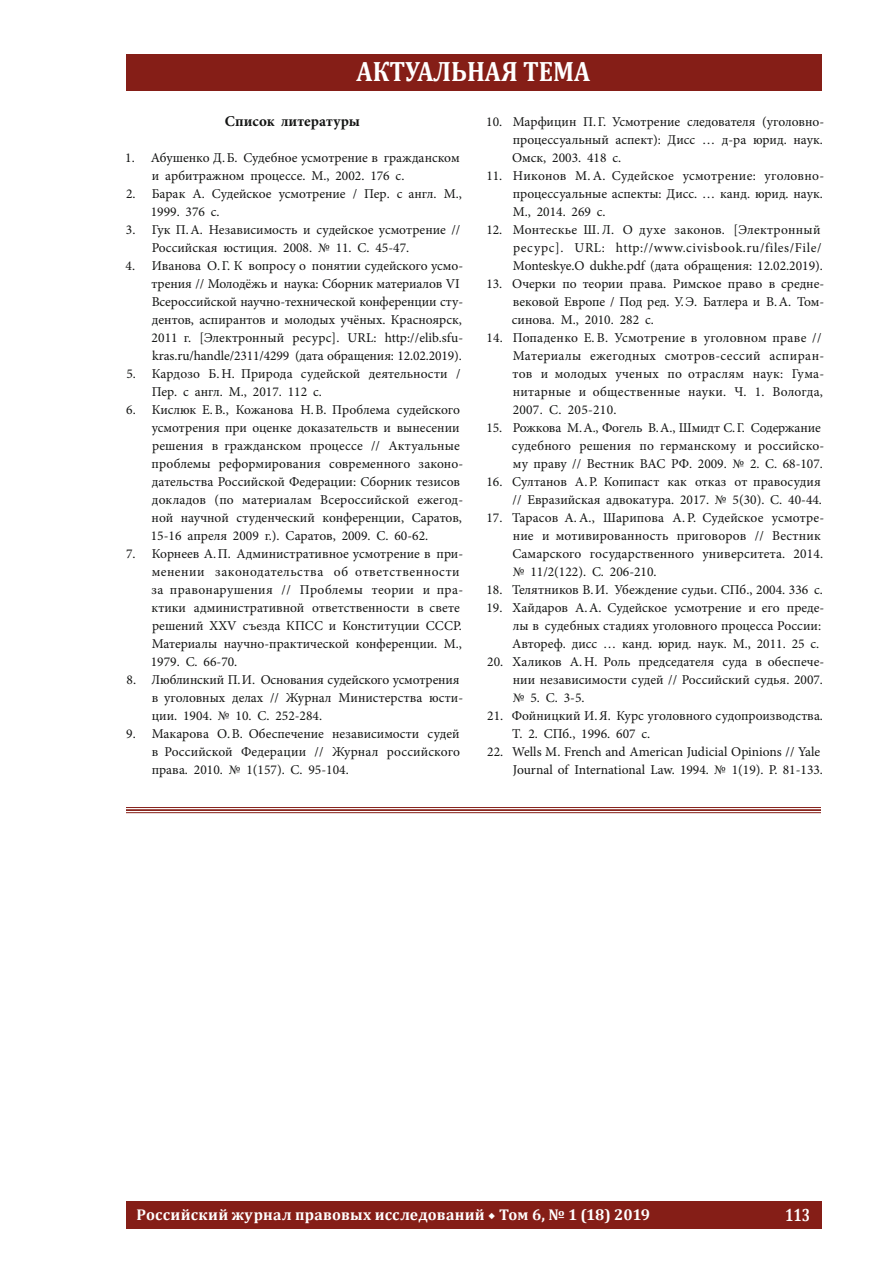
<style>
.page{position:relative;width:893px;height:1263px;background:#fff}
.page>*{position:absolute;margin:0;border:0;box-sizing:border-box;transform-origin:0 0}
.t1{font:700 28.2px "Cambria";color:#fff;scale:.88 1}
.t2{font:700 17.85px "Cambria";color:#fff;scale:.8 1}
.t3{font:700 15.6px "Cambria";letter-spacing:.015em;color:#fff}
.t4{font:700 15px "Minion Pro";color:#131413}
.t5{font:13.5px/18px "Minion Pro";color:#131413}
.t6{font:13.5px/18px "Minion Pro";letter-spacing:.02em;color:#131413}
.s1{font-family:"Minion Pro"}
</style>
<div class="page">
<div style="left:126px;top:54px;width:695px;height:36px;background:#851e17"></div>
<div style="left:126px;top:1202px;width:695px;height:27px;background:#851e17"></div>
<hr style="left:126px;top:807px;width:695px;height:1px;background:#851e17">
<hr style="left:126px;top:809px;width:695px;height:2px;background:#851e17">
<hr style="left:126px;top:812px;width:695px;height:1px;background:#851e17">
<h1 class="t1" style="left:357px;top:51px;width:267px">АКТУАЛЬНАЯ ТЕМА</h1>
<p class="t4" style="left:225px;top:111px;width:137px">Список литературы</p>
<p class="t5" style="left:152px;top:149px;width:309px;text-indent:-27px">1. Абушенко Д.Б. Судебное усмотрение в гражданском и арбитражном процессе. М., 2002. 176 с.</p>
<p class="t5" style="left:151px;top:185px;width:313px;text-indent:-25px">2. Барак А. Судейское усмотрение / Пер. с англ. М.,<br>1999. 376 с.</p>
<p class="t5" style="left:152px;top:221px;width:310px;text-indent:-26px">3. Гук П.А. Независимость и судейское усмотрение //<br>Российская юстиция. 2008. № 11. С. 45-47.</p>
<p class="t5" style="left:152px;top:257px;width:313px;text-indent:-26px">4. Иванова О.Г. К вопросу о понятии судейского усмо&shy;трения // Молодёжь и наука: Сборник материалов VI Всероссийской научно-технической конференции сту&shy;дентов, аспирантов и молодых учёных. Красноярск, 2011 г. [Электронный ресурс]. URL: http://elib.sfu&shy;kras.ru/handle/2311/4299 (дата обращения: 12.02.2019).</p>
<p class="t5" style="left:152px;top:365px;width:310px;text-indent:-25px">5. Кардозо Б.Н. Природа судейской деятельности /<br>Пер. с англ. М., 2017. 112 с.</p>
<p class="t5" style="left:151px;top:401px;width:314px;text-indent:-25px">6. Кислюк Е.В., Кожанова Н.В. Проблема судейского усмотрения при оценке доказательств и вынесении решения в гражданском процессе // Актуальные проблемы реформирования современного законо&shy;дательства Российской Федерации: Сборник тезисов докладов (по материалам Всероссийской ежегод&shy;ной научной студенческий конференции, Саратов, 15-16 апреля 2009 г.). Саратов, 2009. С. 60-62.</p>
<p class="t5" style="left:151px;top:545px;width:314px;text-indent:-25px">7. Корнеев А.П. Административное усмотрение в при&shy;менении законодательства об ответственности за правонарушения // Проблемы теории и пра&shy;ктики административной ответственности в свете решений XXV съезда КПСС и Конституции СССР.<br>Материалы научно-практической конференции. М., 1979. С. 66-70.</p>
<p class="t5" style="left:152px;top:671px;width:313px;text-indent:-25px">8. Люблинский П.И. Основания судейского усмотрения в уголовных делах // Журнал Министерства юсти&shy;ции. 1904. № 10. С. 252-284.</p>
<p class="t5" style="left:152px;top:725px;width:310px;text-align:justify;text-indent:-25px">9. Макарова О.В. Обеспечение независимости судей в Российской Федерации // Журнал российского права. 2010. № 1(157). С. 95-104.</p>
<p class="t5" style="left:512px;top:113px;width:313px;text-align:justify;text-indent:-26px">10. Марфицин П.Г. Усмотрение следователя (уголовно&shy;процессуальный аспект): Дисс … д-ра юрид. наук.<br>Омск, 2003. 418 с.</p>
<p class="t5" style="left:513px;top:167px;width:313px;text-align:justify;text-indent:-26px">11. Никонов М.А. Судейское усмотрение: уголовно&shy;процессуальные аспекты: Дисс. … канд. юрид. наук.<br>М., 2014. 269 с.</p>
<p class="t6" style="left:513px;top:221px;width:311px;text-indent:-27px">12. Монтескье Ш. Л. О духе законов. [Электронный ресурс]. URL: http://www.civisbook.ru/files/File/<br>Monteskye.O dukhe.pdf (дата обращения: 12.02.2019).</p>
<p class="t5" style="left:512px;top:275px;width:314px;text-align:justify;text-indent:-26px">13. Очерки по теории права. Римское право в средне&shy;вековой Европе / Под ред. У.Э. Батлера и В.А. Том&shy;синова. М., 2010. 282 с.</p>
<p class="t6" style="left:513px;top:329px;width:313px;text-indent:-26px">14. Попаденко Е. В. Усмотрение в уголовном праве // Материалы ежегодных смотров-сессий аспиран&shy;тов и молодых ученых по отраслям наук: Гума&shy;нитарные и общественные науки. Ч. 1. Вологда, 2007. С. 205-210.</p>
<p class="t5" style="left:512px;top:419px;width:314px;text-indent:-26px">15. Рожкова М.А., Фогель В.А., Шмидт С.Г. Содержание судебного решения по германскому и российско&shy;му праву // Вестник ВАС РФ. 2009. № 2. С. 68-107.</p>
<p class="t5" style="left:486px;top:473px;width:337px;text-align:right">16. Султанов А.Р. Копипаст как отказ от правосудия // Евразийская адвокатура. 2017. № 5(30). С. 40-44.</p>
<p class="t5" style="left:512px;top:509px;width:313px;text-indent:-26px">17. Тарасов А.А., Шарипова А. Р. Судейское усмотре&shy;ние и мотивированность приговоров // Вестник Самарского государственного университета. 2014. № 11/2(122). С. 206-210.</p>
<p class="t5" style="left:486px;top:580px;width:338px">18. Телятников В.И. Убеждение судьи. СПб., 2004. 336 с.</p>
<p class="t5" style="left:512px;top:598px;width:314px;text-indent:-26px">19. Хайдаров А.А. Судейское усмотрение и его преде&shy;лы в судебных стадиях уголовного процесса России:<br>Автореф. дисс … канд. юрид. наук. М., 2011. 25 с.</p>
<p class="t5" style="left:513px;top:652px;width:313px;text-align:justify;text-indent:-25px">20. Халиков А.Н. Роль председателя суда в обеспече&shy;нии независимости судей // Российский судья. 2007. № 5. С. 3-5.</p>
<p class="t5" style="left:512px;top:706px;width:312px;text-indent:-25px">21. Фойницкий И.Я. Курс уголовного судопроизводства.<br>Т. 2. СПб., 1996. 607 с.</p>
<p class="t5" style="left:487px;top:742px;width:337px;text-align:right">22. Wells M. French and American Judicial Opinions // Yale<br>Journal of International Law. 1994. № 1(19). P. 81-133.</p>
<p class="t3" style="left:137px;top:1203px;width:515px">Российский журнал правовых исследований <span class="s1">◆</span> Том 6, № 1 (18) 2019</p>
<h2 class="t2" style="left:785px;top:1202px;width:33px">113</h2>
</div>
